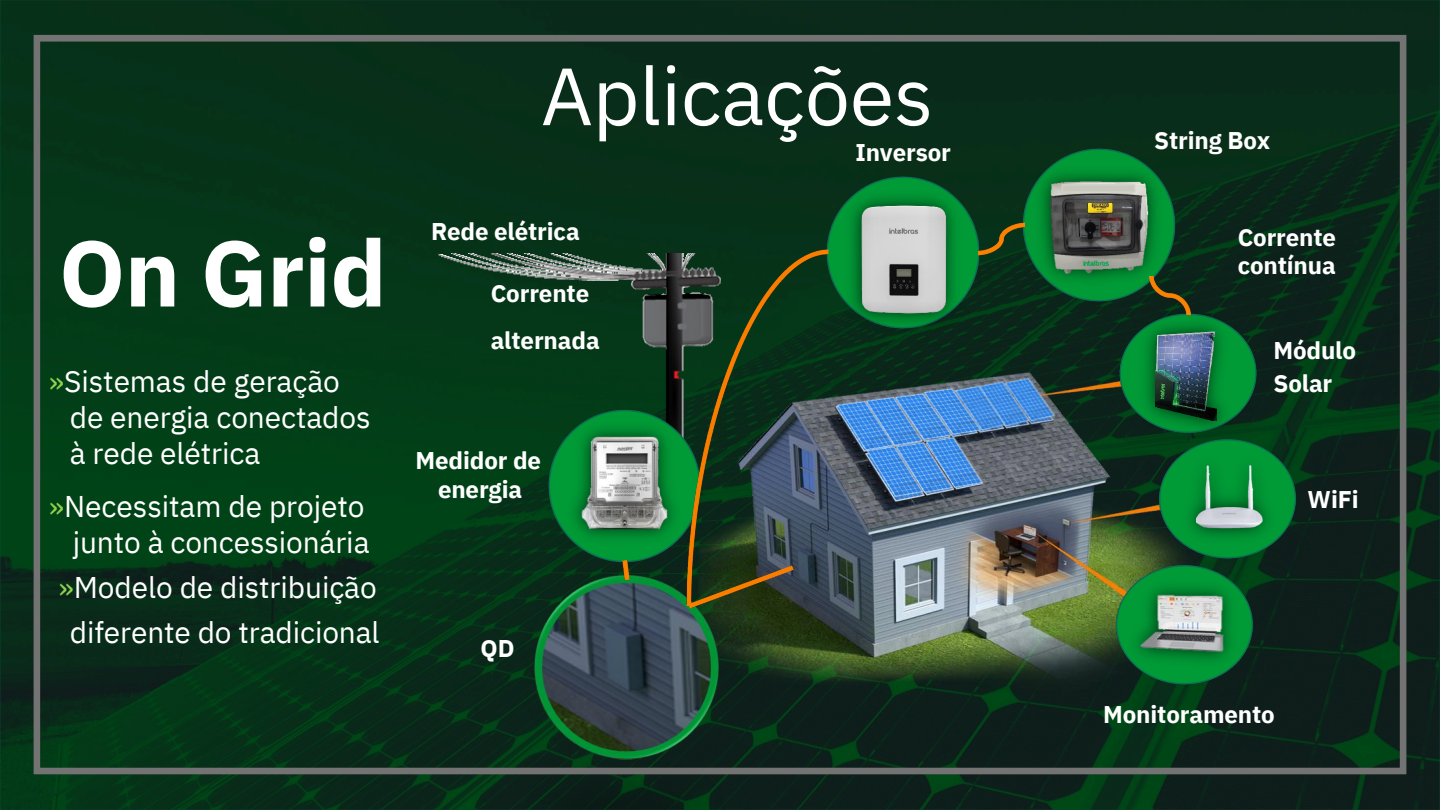
<style>
.page{position:relative;width:1440px;height:810px;background:#fff}
.page>*{position:absolute;margin:0;border:0;box-sizing:border-box;transform-origin:0 0}
.t1{font:700 92.85px "IBM Plex Sans";letter-spacing:-.005em;color:#fff}
.t2{font:81px "IBM Plex Sans";letter-spacing:-.005em;color:#fff}
.t3{font:29.85px/36px "IBM Plex Sans";letter-spacing:-.005em;color:#fff}
.t4{font:700 24.15px/33.8px "IBM Plex Sans";letter-spacing:-.005em;color:#fff}
.s1{color:#92d050}
</style>
<div class="page">
<img style="left:0;top:0;width:1440px;height:810px">
<img style="left:428px;top:254px;width:251px;height:197px">
<img style="left:746px;top:310px;width:553px;height:384px">
<img style="left:1108px;top:306px;width:195px;height:385px">
<img style="left:1115px;top:564px;width:139px;height:120px">
<img style="left:1138px;top:588px;width:93px;height:73px">
<img style="left:836px;top:392px;width:16px;height:114px">
<img style="left:852px;top:387px;width:29px;height:50px">
<img style="left:881px;top:384px;width:29px;height:48px">
<img style="left:910px;top:380px;width:33px;height:52px">
<img style="left:943px;top:374px;width:111px;height:110px">
<img style="left:967px;top:369px;width:111px;height:111px">
<img style="left:992px;top:366px;width:111px;height:107px">
<img style="left:852px;top:437px;width:124px;height:118px">
<img style="left:881px;top:432px;width:124px;height:118px">
<img style="left:912px;top:427px;width:123px;height:118px">
<img style="left:1174px;top:440px;width:112px;height:115px">
<img style="left:1197px;top:463px;width:66px;height:69px">
<img style="left:1133px;top:307px;width:107px;height:136px">
<img style="left:1156px;top:330px;width:61px;height:90px">
<img style="left:1016px;top:142px;width:166px;height:166px">
<img style="left:1027px;top:158px;width:146px;height:140px">
<img style="left:1050px;top:181px;width:100px;height:95px">
<img style="left:1055px;top:177px;width:88px;height:23px">
<img style="left:1057px;top:236px;width:78px;height:56px">
<img style="left:1080px;top:259px;width:32px;height:10px">
<img style="left:820px;top:169px;width:166px;height:167px">
<img style="left:832px;top:176px;width:143px;height:165px">
<img style="left:855px;top:199px;width:97px;height:119px">
<img style="left:541px;top:403px;width:138px;height:166px">
<img style="left:554px;top:410px;width:125px;height:148px">
<img style="left:577px;top:433px;width:96px;height:102px">
<img style="left:978px;top:223px;width:46px;height:32px">
<img style="left:1149px;top:276px;width:42px;height:39px">
<img style="left:507px;top:575px;width:239px;height:235px">
<img style="left:622px;top:561px;width:7px;height:19px">
<img style="left:679px;top:243px;width:157px;height:372px">
<p class="t1" style="left:59px;top:211px;width:329px">On Grid</p>
<p class="t3" style="left:49px;top:363px;width:293px"><span class="s1">»</span>Sistemas de geração</p>
<p class="t3" style="left:70px;top:399px;width:302px">de energia conectados à rede elétrica</p>
<p class="t3" style="left:49px;top:488px;width:317px"><span class="s1">»</span>Necessitam de projeto</p>
<p class="t3" style="left:58px;top:520px;width:320px;line-height:45px;text-align:center">junto à concessionária <span class="s1">»</span>Modelo de distribuição</p>
<p class="t3" style="left:70px;top:614px;width:311px">diferente do tradicional</p>
<p class="t2" style="left:541px;top:42px;width:394px">Aplicações</p>
<p class="t4" style="left:431px;top:214px;width:150px">Rede elétrica</p>
<p class="t4" style="left:855px;top:136px;width:97px">Inversor</p>
<p class="t4" style="left:1154px;top:123px;width:118px">String Box</p>
<p class="t4" style="left:1238px;top:222px;width:100px;line-height:28.2px">Corrente contínua</p>
<p class="t4" style="left:491px;top:276px;width:100px">Corrente</p>
<p class="t4" style="left:491px;top:323px;width:111px">alternada</p>
<p class="t4" style="left:1273px;top:333px;width:84px">Módulo<br>Solar</p>
<p class="t4" style="left:416px;top:443px;width:127px">Medidor de</p>
<p class="t4" style="left:438px;top:472px;width:86px">energia</p>
<p class="t4" style="left:481px;top:631px;width:36px">QD</p>
<p class="t4" style="left:1308px;top:483px;width:53px">WiFi</p>
<p class="t4" style="left:1103px;top:697px;width:173px">Monitoramento</p>
</div>
